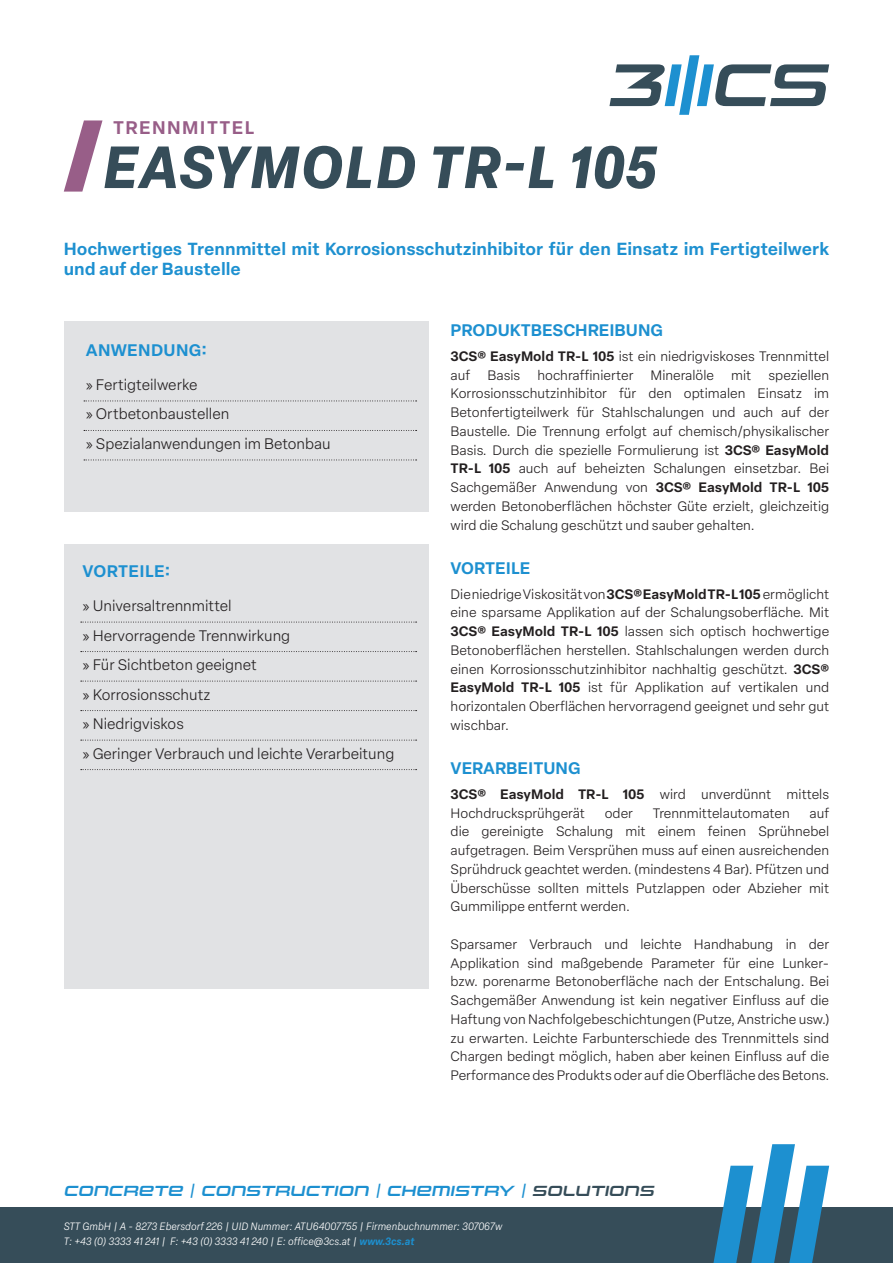
<style>
.page{position:relative;width:893px;height:1263px;background:#fff}
.page>*{position:absolute;margin:0;border:0;box-sizing:border-box;transform-origin:0 0}
.t1{font:italic 700 58.5px "Elza Text";letter-spacing:.02em;color:#364d59}
.t2{font:600 18px "Elza Text";letter-spacing:.08em;color:#985e88}
.t3{font:600 17.25px/20.7px "Elza Text";color:#1d90d0}
.t4{font:600 16.5px "Elza Text";color:#1d90d0}
.t5{font:600 16.5px "Elza Text";letter-spacing:.02em;color:#1d90d0}
.t6{font:300 15px/29.5px "Elza Text";color:#231f20}
.t7{font:italic 15px "Uniwars Sb";letter-spacing:.04em;color:#1d90d0}
.t8{font:300 13.5px/18.8px "Elza Text";color:#231f20;text-align:justify}
.t9{font:italic 300 10.5px/15px "Elza Text";color:#fff}
.s1{font-weight:600}
.s2{color:#364d59}
.s3{font-weight:600;color:#1d90d0}
</style>
<div class="page">
<div style="left:0;top:1208px;width:893px;height:55px;background:#364d59"></div>
<svg style="left:711px;top:1144px;width:118px;height:119px"></svg>
<svg style="left:609px;top:55px;width:220px;height:60px"></svg>
<svg style="left:64px;top:120px;width:38px;height:72px"></svg>
<div style="left:64px;top:322px;width:365px;height:190px;background:#e1e2e4"></div>
<svg style="left:84px;top:401px;width:333px;height:1px"></svg>
<svg style="left:84px;top:430px;width:333px;height:1px"></svg>
<svg style="left:84px;top:460px;width:333px;height:1px"></svg>
<div style="left:64px;top:544px;width:365px;height:445px;background:#e1e2e4"></div>
<svg style="left:81px;top:622px;width:336px;height:1px"></svg>
<svg style="left:81px;top:651px;width:336px;height:1px"></svg>
<svg style="left:81px;top:681px;width:336px;height:1px"></svg>
<svg style="left:81px;top:710px;width:336px;height:1px"></svg>
<svg style="left:81px;top:740px;width:336px;height:1px"></svg>
<svg style="left:81px;top:769px;width:336px;height:1px"></svg>
<h2 class="t2" style="left:113px;top:113px;width:143px">TRENNMITTEL</h2>
<h1 class="t1" style="left:103px;top:122px;width:556px">EASYMOLD TR-L 105</h1>
<p class="t3" style="left:64px;top:237px;width:767px">Hochwertiges Trennmittel mit Korrosionsschutzinhibitor für den Einsatz im Fertigteilwerk und auf der Baustelle</p>
<p class="t5" style="left:86px;top:337px;width:123px">ANWENDUNG:</p>
<p class="t6" style="left:86px;top:369px;width:246px">» Fertigteilwerke<br>» Ortbetonbaustellen<br>» Spezialanwendungen im Betonbau</p>
<p class="t5" style="left:83px;top:558px;width:89px">VORTEILE:</p>
<p class="t6" style="left:83px;top:590px;width:313px">» Universaltrennmittel<br>» Hervorragende Trennwirkung<br>» Für Sichtbeton geeignet<br>» Korrosionsschutz<br>» Niedrigviskos<br>» Geringer Verbrauch und leichte Verarbeitung</p>
<p class="t4" style="left:451px;top:317px;width:214px">PRODUKTBESCHREIBUNG</p>
<p class="t8" style="left:451px;top:346px;width:380px"><span class="s1">3CS® EasyMold TR-L 105</span> ist ein niedrigviskoses Trennmittel auf</p>
<p class="t8" style="left:487px;top:365px;width:34px">Basis</p>
<p class="t8" style="left:537px;top:365px;width:97px">hochraffinierter</p>
<p class="t8" style="left:651px;top:365px;width:65px">Mineralöle</p>
<p class="t8" style="left:731px;top:365px;width:22px">mit</p>
<p class="t8" style="left:451px;top:365px;width:380px;text-indent:318px">speziellen Korrosionsschutzinhibitor für den optimalen Einsatz im Betonfertigteilwerk für Stahlschalungen und auch auf der Baustelle. Die Trennung erfolgt auf chemisch/physikalischer Basis. Durch die spezielle Formulierung ist <span class="s1">3CS® EasyMold TR-L 105</span> auch auf beheizten Schalungen einsetzbar. Bei Sachgemäßer Anwendung von <span class="s1">3CS® EasyMold TR-L 105 </span>werden Betonoberflächen höchster Güte erzielt, gleichzeitig wird die Schalung geschützt und sauber gehalten.</p>
<p class="t4" style="left:451px;top:555px;width:81px">VORTEILE</p>
<p class="t8" style="left:451px;top:584px;width:380px">Die niedrige Viskosität von <span class="s1">3CS® EasyMold TR-L 105</span> ermöglicht eine sparsame Applikation auf der Schalungsoberfläche. Mit <span class="s1">3CS® EasyMold TR-L 105</span> lassen sich optisch hochwertige Betonoberflächen herstellen. Stahlschalungen werden durch einen Korrosionsschutzinhibitor nachhaltig geschützt. <span class="s1">3CS® EasyMold TR-L 105</span> ist für Applikation auf vertikalen und horizontalen Oberflächen hervorragend geeignet und sehr gut wischbar.</p>
<p class="t4" style="left:451px;top:755px;width:131px">VERARBEITUNG</p>
<p class="t8" style="left:451px;top:784px;width:380px"><span class="s1">3CS® EasyMold TR-L 105</span> wird unverdünnt mittels<br>Hochdrucksprühgerät</p>
<p class="t8" style="left:451px;top:803px;width:380px;text-indent:359px">auf die gereinigte Schalung mit einem feinen Sprühnebel aufgetragen. Beim Versprühen muss auf einen ausreichenden Sprühdruck geachtet werden. (mindestens 4 Bar). Pfützen und Überschüsse sollten mittels Putzlappen oder Abzieher mit Gummilippe entfernt werden.</p>
<p class="t8" style="left:451px;top:934px;width:380px">Sparsamer Verbrauch und leichte Handhabung in der Applikation sind maßgebende Parameter für eine Lunker&shy;bzw. porenarme Betonoberfläche nach der Entschalung. Bei Sachgemäßer Anwendung ist kein negativer Einfluss auf die Haftung von Nachfolgebeschichtungen (Putze, Anstriche usw.) zu erwarten. Leichte Farbunterschiede des Trennmittels sind Chargen bedingt möglich, haben aber keinen Einfluss auf die Performance des Produkts oder auf die Oberfläche des Betons.</p>
<p class="t8" style="left:605px;top:803px;width:30px">oder</p>
<p class="t8" style="left:653px;top:803px;width:139px">Trennmittelautomaten</p>
<p class="t7" style="left:64px;top:1182px;width:591px">CONCRETE | CONSTRUCTION | CHEMISTRY | <span class="s2">SOLUTIONS</span></p>
<p class="t9" style="left:64px;top:1219px;width:440px">STT GmbH | A - 8273 Ebersdorf 226 | UID Nummer: ATU64007755 | Firmenbuchnummer: 307067w<br>T: +43 (0) 3333 41 241 | F: +43 (0) 3333 41 240 | E: office@3cs.at | <span class="s3">www.3cs.at</span></p>
</div>
